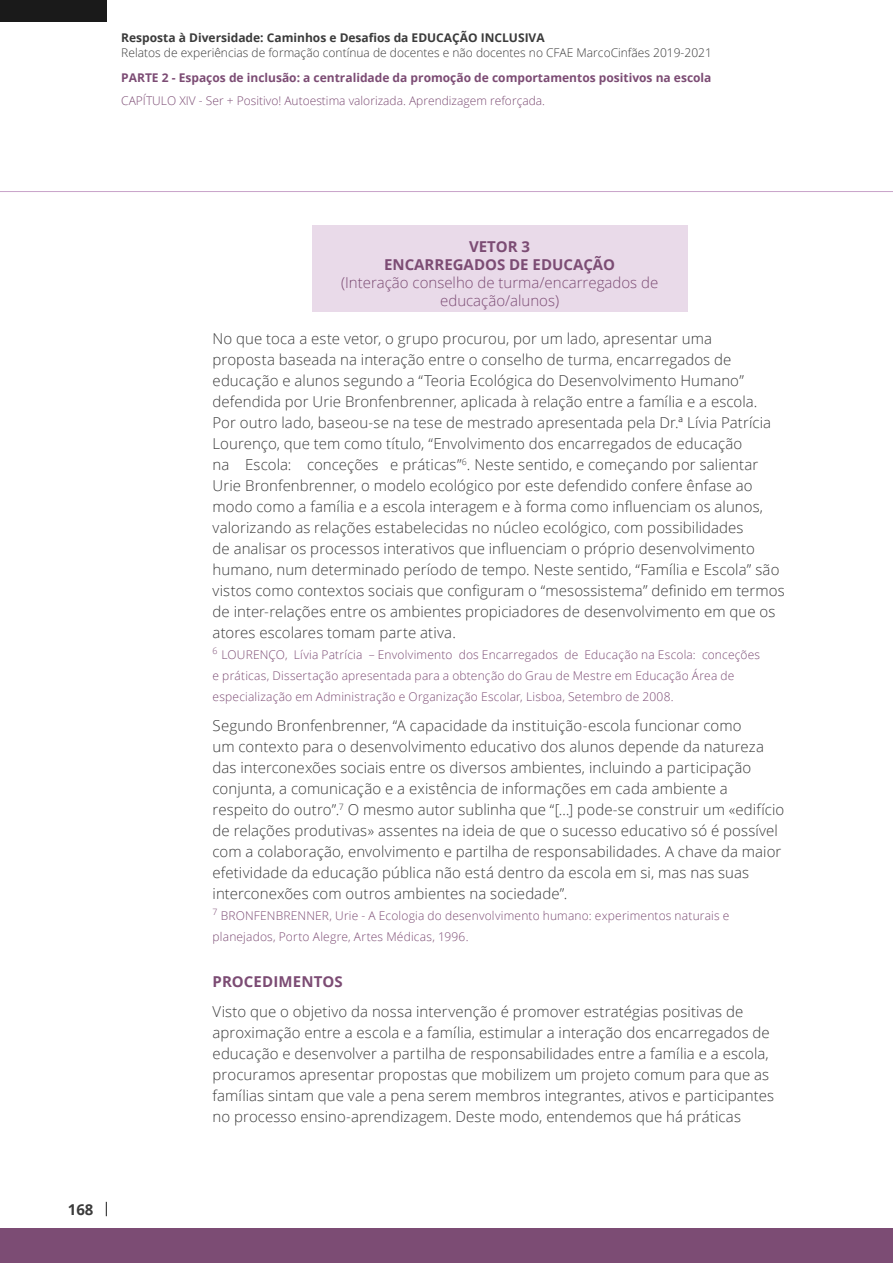
<style>
.page{position:relative;width:893px;height:1263px;background:#fff}
.page>*{position:absolute;margin:0;border:0;box-sizing:border-box;transform-origin:0 0}
.t1{font:300 15px/21px "Open Sans";letter-spacing:.005em;color:#3b3b3b}
.t2{font:300 15px/18px "Open Sans";color:#7c4c74;text-align:center}
.t3{font:700 15px/18px "Open Sans";color:#7c4c74;text-align:center}
.t4{font:700 15px "Open Sans";color:#3b3b3b}
.t5{font:300 12px/21px "Open Sans";letter-spacing:.015em;color:#7c4c74}
.t6{font:300 12px "Open Sans";color:#3b3b3b}
.t7{font:700 12px "Open Sans";color:#7c4c74}
.t8{font:700 12px "Open Sans";color:#3b3b3b}
</style>
<div class="page">
<div style="left:0;top:1229px;width:893px;height:34px;background:#7c4c74"></div>
<div style="left:0;top:0;width:106px;height:21px;background:#1a1a1a"></div>
<svg style="left:106px;top:1202px;width:1px;height:14px"></svg>
<hr style="left:0;top:191px;width:893px;height:1px;background:#c8a2c9">
<div style="left:312px;top:225px;width:375px;height:87px;background:#e9dae9"></div>
<p class="t8" style="left:121px;top:29px;width:425px">Resposta à Diversidade: Caminhos e Desafios da EDUCAÇÃO INCLUSIVA</p>
<p class="t6" style="left:121px;top:44px;width:592px">Relatos de experiências de formação contínua de docentes e não docentes no CFAE MarcoCinfães 2019-2021</p>
<p class="t7" style="left:121px;top:69px;width:592px">PARTE 2 - Espaços de inclusão: a centralidade da promoção de comportamentos positivos na escola</p>
<p class="t5" style="left:121px;top:90px;width:425px">CAPÍTULO XIV - Ser + Positivo! Autoestima valorizada. Aprendizagem reforçada.</p>
<p class="t4" style="left:68px;top:1199px;width:27px">168</p>
<p class="t3" style="left:384px;top:237px;width:233px">VETOR 3<br>ENCARREGADOS DE EDUCAÇÃO</p>
<p class="t2" style="left:341px;top:273px;width:319px">(Interação conselho de turma/encarregados de educação/alunos)</p>
<p class="t1" style="left:213px;top:328px;width:574px">No que toca a este vetor, o grupo procurou, por um lado, apresentar uma<br>proposta baseada na interação entre o conselho de turma, encarregados de educação e alunos segundo a “Teoria Ecológica do Desenvolvimento Humano” defendida por Urie Bronfenbrenner, aplicada à relação entre a família e a escola.<br>Por outro lado, baseou-se na tese de mestrado apresentada pela Dr.ª Lívia Patrícia Lourenço, que tem como título, “Envolvimento dos encarregados de educação<br>na Escola: conceções e práticas”<sup>6</sup>. Neste sentido, e começando por salientar Urie Bronfenbrenner, o modelo ecológico por este defendido confere ênfase ao modo como a família e a escola interagem e à forma como influenciam os alunos, valorizando as relações estabelecidas no núcleo ecológico, com possibilidades<br>de analisar os processos interativos que influenciam o próprio desenvolvimento humano, num determinado período de tempo. Neste sentido, “Família e Escola” são vistos como contextos sociais que configuram o “mesossistema” definido em termos de inter-relações entre os ambientes propiciadores de desenvolvimento em que os atores escolares tomam parte ativa.</p>
<p class="t5" style="left:213px;top:644px;width:549px"><sup>6</sup> LOURENÇO, Lívia Patrícia – Envolvimento dos Encarregados de Educação na Escola: conceções e práticas, Dissertação apresentada para a obtenção do Grau de Mestre em Educação Área de especialização em Administração e Organização Escolar, Lisboa, Setembro de 2008.</p>
<p class="t1" style="left:213px;top:714px;width:573px">Segundo Bronfenbrenner, “A capacidade da instituição-escola funcionar como<br>um contexto para o desenvolvimento educativo dos alunos depende da natureza das interconexões sociais entre os diversos ambientes, incluindo a participação conjunta, a comunicação e a existência de informações em cada ambiente a respeito do outro”.<sup>7</sup> O mesmo autor sublinha que “[…] pode-se construir um «edifício de relações produtivas» assentes na ideia de que o sucesso educativo só é possível com a colaboração, envolvimento e partilha de responsabilidades. A chave da maior efetividade da educação pública não está dentro da escola em si, mas nas suas interconexões com outros ambientes na sociedade”.</p>
<p class="t5" style="left:213px;top:904px;width:518px"><sup>7</sup> BRONFENBRENNER, Urie - A Ecologia do desenvolvimento humano: experimentos naturais e planejados, Porto Alegre, Artes Médicas, 1996.</p>
<p class="t3" style="left:213px;top:972px;width:132px">PROCEDIMENTOS</p>
<p class="t1" style="left:213px;top:1000px;width:563px">Visto que o objetivo da nossa intervenção é promover estratégias positivas de aproximação entre a escola e a família, estimular a interação dos encarregados de educação e desenvolver a partilha de responsabilidades entre a família e a escola, procuramos apresentar propostas que mobilizem um projeto comum para que as famílias sintam que vale a pena serem membros integrantes, ativos e participantes no processo ensino-aprendizagem. Deste modo, entendemos que há práticas</p>
</div>
